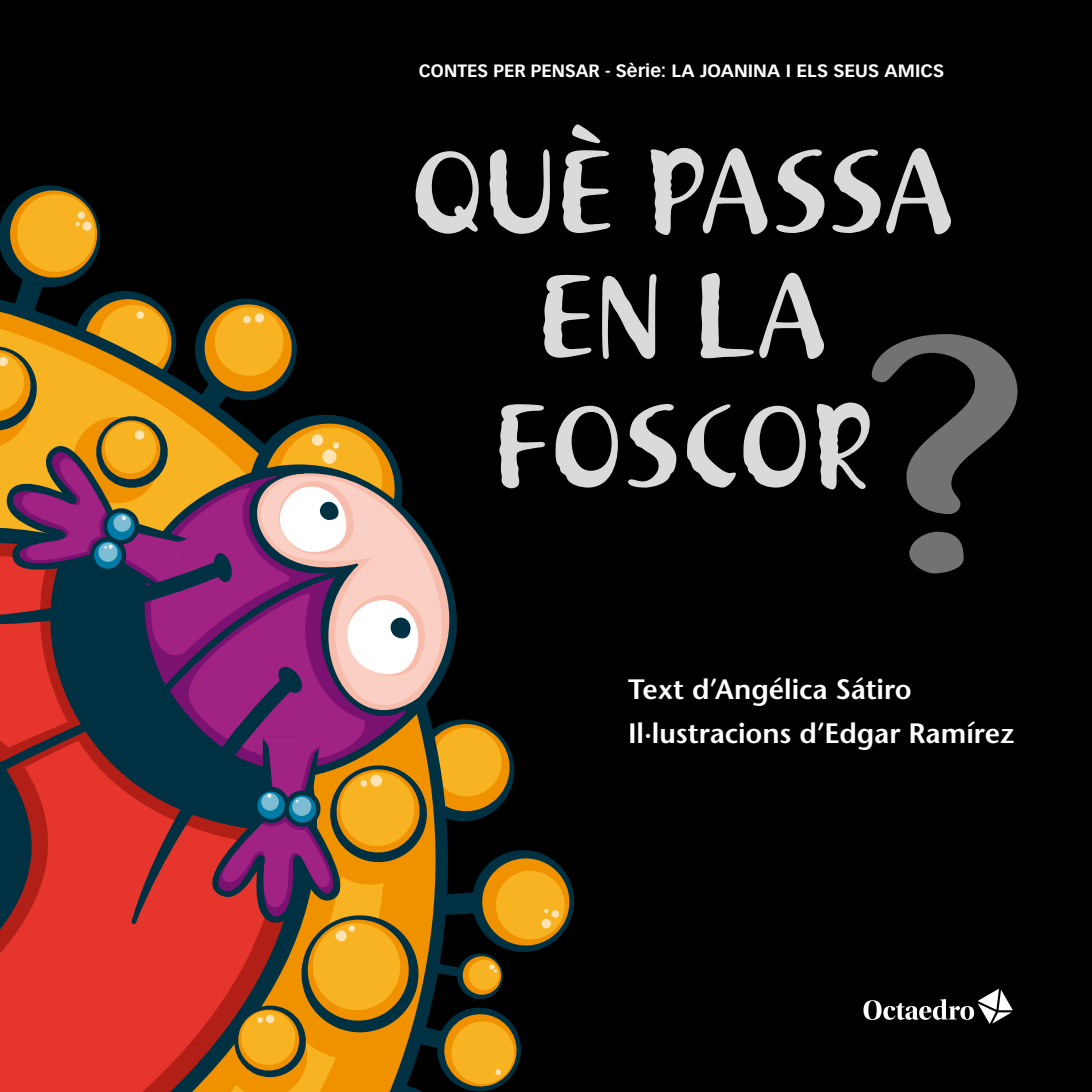
<style>
.page{position:relative;width:1092px;height:1092px;background:#fff}
.page>*{position:absolute;margin:0;border:0;box-sizing:border-box;transform-origin:0 0}
.t1{font:353.32px "Khaki Std 1";color:#c6c7c8}
.t2{font:119px/127.2px "Khaki Std 1";color:#d9dadb;text-align:center}
.t3{font:600 28px/43.2px "Stone Sans Std";color:#fff}
.t4{font:700 17.5px "Vectora LT Std";letter-spacing:.005em;color:#fff}
</style>
<div class="page">
<div style="left:0;top:0;width:1091px;height:1091px;background:#000"></div>
<svg style="left:863px;top:988px;width:149px;height:35px"></svg>
<svg style="left:0;top:185px;width:580px;height:907px"></svg>
<p class="t4" style="left:419px;top:60px;width:526px">CONTES PER PENSAR - Sèrie: LA JOANINA I ELS SEUS AMICS</p>
<h2 class="t2" style="left:409px;top:131px;width:546px">QUÈ PASSA<br>EN LA<br>FOSCOR</h2>
<h1 class="t1" style="left:851px;top:245px;width:199px">?</h1>
<p class="t3" style="left:628px;top:667px;width:388px">Text d’Angélica Sátiro<br>Il·lustracions d’Edgar Ramírez</p>
</div>
